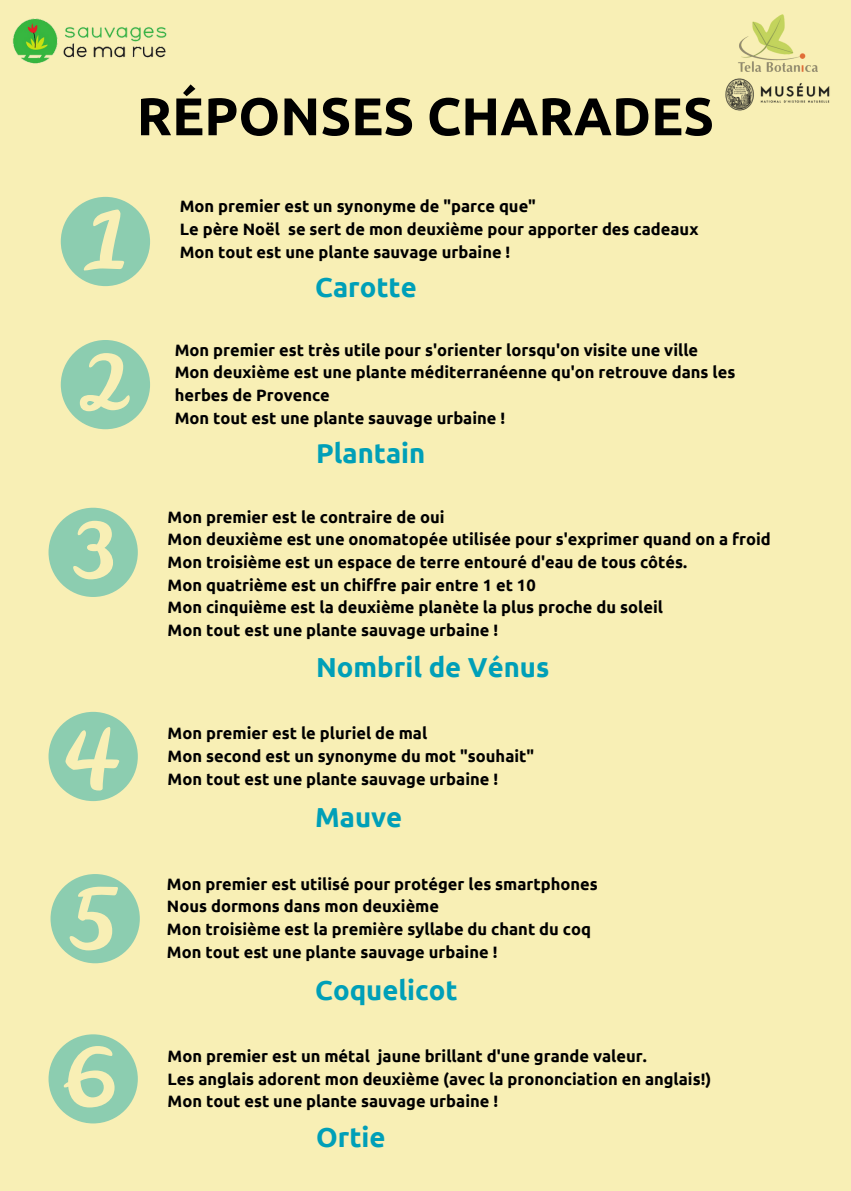
<style>
.page{position:relative;width:851px;height:1191px;background:#fff}
.page>*{position:absolute;margin:0;border:0;box-sizing:border-box;transform-origin:0 0}
.t1{font:700 53px "Ubuntu";color:#000}
.t2{font:700 27.4px "Ubuntu";color:#009fb8}
.t3{font:700 16.5px/22.6px "Ubuntu";color:#000}
</style>
<div class="page">
<div style="left:0;top:0;width:850px;height:1190px;background:#f8efb5"></div>
<svg style="left:61px;top:197px;width:89px;height:89px"></svg>
<svg style="left:61px;top:340px;width:89px;height:89px"></svg>
<svg style="left:48px;top:507px;width:90px;height:90px"></svg>
<svg style="left:48px;top:711px;width:90px;height:90px"></svg>
<svg style="left:50px;top:874px;width:90px;height:89px"></svg>
<svg style="left:48px;top:1034px;width:90px;height:89px"></svg>
<img style="left:738px;top:14px;width:79px;height:57px">
<img style="left:725px;top:78px;width:105px;height:33px">
<img style="left:12px;top:18px;width:155px;height:46px">
<p class="t1" style="left:137px;top:86px;width:578px">RÉPONSES CHARADES</p>
<p class="t3" style="left:180px;top:195px;width:357px">Mon premier est un synonyme de "parce que"</p>
<p class="t3" style="left:180px;top:217px;width:520px">Le père Noël se sert de mon deuxième pour apporter des cadeaux</p>
<p class="t3" style="left:180px;top:240px;width:332px">Mon tout est une plante sauvage urbaine !</p>
<p class="t2" style="left:315px;top:271px;width:103px">Carotte</p>
<p class="t3" style="left:175px;top:338px;width:524px">Mon premier est très utile pour s'orienter lorsqu'on visite une ville</p>
<p class="t3" style="left:175px;top:361px;width:562px">Mon deuxième est une plante méditerranéenne qu'on retrouve dans les herbes de Provence</p>
<p class="t3" style="left:175px;top:406px;width:332px">Mon tout est une plante sauvage urbaine !</p>
<p class="t2" style="left:316px;top:437px;width:111px">Plantain</p>
<p class="t3" style="left:167px;top:505px;width:278px">Mon premier est le contraire de oui</p>
<p class="t3" style="left:167px;top:528px;width:604px">Mon deuxième est une onomatopée utilisée pour s'exprimer quand on a froid</p>
<p class="t3" style="left:167px;top:550px;width:521px">Mon troisième est un espace de terre entouré d'eau de tous côtés.</p>
<p class="t3" style="left:167px;top:573px;width:369px">Mon quatrième est un chiffre pair entre 1 et 10</p>
<p class="t3" style="left:167px;top:596px;width:496px">Mon cinquième est la deuxième planète la plus proche du soleil</p>
<p class="t3" style="left:167px;top:618px;width:332px">Mon tout est une plante sauvage urbaine !</p>
<p class="t2" style="left:316px;top:651px;width:235px">Nombril de Vénus</p>
<p class="t3" style="left:167px;top:722px;width:261px">Mon premier est le pluriel de mal</p>
<p class="t3" style="left:167px;top:744px;width:368px">Mon second est un synonyme du mot "souhait"</p>
<p class="t3" style="left:167px;top:767px;width:332px">Mon tout est une plante sauvage urbaine !</p>
<p class="t2" style="left:315px;top:801px;width:89px">Mauve</p>
<p class="t3" style="left:167px;top:872px;width:432px">Mon premier est utilisé pour protéger les smartphones</p>
<p class="t3" style="left:167px;top:894px;width:273px">Nous dormons dans mon deuxième</p>
<p class="t3" style="left:167px;top:917px;width:425px">Mon troisième est la première syllabe du chant du coq</p>
<p class="t3" style="left:167px;top:940px;width:332px">Mon tout est une plante sauvage urbaine !</p>
<p class="t2" style="left:315px;top:974px;width:144px">Coquelicot</p>
<p class="t3" style="left:167px;top:1044px;width:480px">Mon premier est un métal jaune brillant d'une grande valeur.</p>
<p class="t3" style="left:167px;top:1067px;width:545px">Les anglais adorent mon deuxième (avec la prononciation en anglais!)</p>
<p class="t3" style="left:167px;top:1089px;width:332px">Mon tout est une plante sauvage urbaine !</p>
<p class="t2" style="left:316px;top:1120px;width:71px">Ortie</p>
</div>
